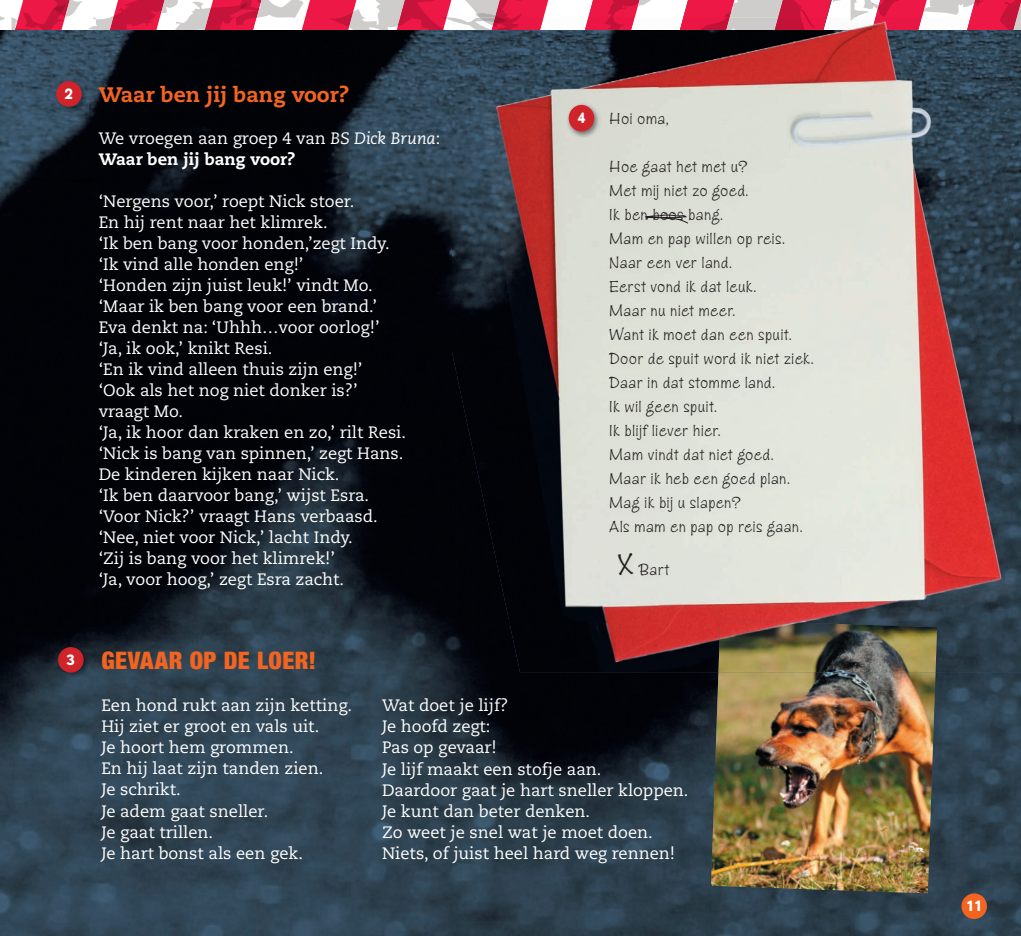
<style>
.page{position:relative;width:1021px;height:936px;background:#fff}
.page>*{position:absolute;margin:0;border:0;box-sizing:border-box;transform-origin:0 0}
.t1{font:900 condensed 24px "Helvetica Neue";letter-spacing:.02em;color:#f36421}
.t2{font:800 21px "Caecilia LT Std";color:#f36421}
.t3{font:16.5px/21px "Caecilia LT Std";color:#fff}
.t4{font:16.5px/24px "Zipty Do Std";letter-spacing:.055em;color:#231f20}
.t5{font:15px "Block Berthold BQ";color:#fff}
.s1{font-style:italic}
.s2{font-weight:800}
.s3{font-size:31.5px}
</style>
<div class="page">
<img style="left:0;top:30px;width:456px;height:905px">
<img style="left:989px;top:30px;width:31px;height:88px">
<img style="left:989px;top:672px;width:31px;height:263px">
<img style="left:456px;top:521px;width:53px;height:414px">
<img style="left:509px;top:672px;width:53px;height:263px">
<img style="left:562px;top:672px;width:160px;height:263px">
<img style="left:883px;top:672px;width:106px;height:263px">
<img style="left:722px;top:893px;width:161px;height:42px">
<img style="left:711px;top:672px;width:224px;height:221px">
<img style="left:452px;top:30px;width:206px;height:239px">
<img style="left:658px;top:30px;width:331px;height:88px">
<img style="left:819px;top:118px;width:201px;height:251px">
<img style="left:452px;top:269px;width:156px;height:252px">
<img style="left:814px;top:369px;width:206px;height:303px">
<img style="left:488px;top:521px;width:170px;height:101px">
<img style="left:658px;top:582px;width:156px;height:90px">
<img style="left:509px;top:621px;width:150px;height:51px">
<img style="left:718px;top:619px;width:219px;height:53px">
<svg style="left:589px;top:210px;width:11px;height:12px"></svg>
<svg style="left:0;top:0;width:549px;height:30px"></svg>
<img style="left:491px;top:17px;width:28px;height:13px">
<img style="left:479px;top:17px;width:14px;height:5px">
<img style="left:493px;top:17px;width:14px;height:6px">
<svg style="left:585px;top:0;width:435px;height:30px"></svg>
<img style="left:700px;top:17px;width:29px;height:13px">
<img style="left:774px;top:17px;width:41px;height:13px">
<img style="left:605px;top:17px;width:21px;height:13px">
<div style="left:608px;top:111px;width:211px;height:471px;background:#dee1d8"></div>
<svg style="left:619px;top:214px;width:70px;height:10px"></svg>
<img style="left:54px;top:79px;width:34px;height:34px">
<div style="left:56px;top:81px;width:26px;height:26px;background:#d1232a;border-radius:50%"></div>
<img style="left:56px;top:644px;width:34px;height:35px">
<div style="left:58px;top:647px;width:26px;height:25px;background:#d1232a;border-radius:50%"></div>
<img style="left:566px;top:102px;width:34px;height:36px">
<div style="left:568px;top:105px;width:26px;height:26px;background:#d1232a;border-radius:50%"></div>
<div style="left:961px;top:893px;width:25px;height:25px;background:#f36421;border-radius:50%"></div>
<p class="t5" style="left:65px;top:88px;width:10px">2</p>
<p class="t2" style="left:99px;top:86px;width:252px">Waar ben jij bang voor?</p>
<p class="t3" style="left:99px;top:129px;width:343px">We vroegen aan groep 4 van <span class="s1">BS Dick Bruna</span>:<br><span class="s2">Waar ben jij bang voor?</span></p>
<p class="t3" style="left:99px;top:192px;width:309px">‘Nergens voor,’ roept Nick stoer.<br>En hij rent naar het klimrek.<br>‘Ik ben bang voor honden,’zegt Indy. ‘Ik vind alle honden eng!’<br>‘Honden zijn juist leuk!’ vindt Mo. ‘Maar ik ben bang voor een brand.’<br>Eva denkt na: ‘Uhhh…voor oorlog!’ ‘Ja, ik ook,’ knikt Resi.<br>‘En ik vind alleen thuis zijn eng!’<br>‘Ook als het nog niet donker is?’ vraagt Mo.<br>‘Ja, ik hoor dan kraken en zo,’ rilt Resi. ‘Nick is bang van spinnen,’ zegt Hans.<br>De kinderen kijken naar Nick.<br>‘Ik ben daarvoor bang,’ wijst Esra. ‘Voor Nick?’ vraagt Hans verbaasd. ‘Nee, niet voor Nick,’ lacht Indy.<br>‘Zij is bang voor het klimrek!’<br>‘Ja, voor hoog,’ zegt Esra zacht.</p>
<p class="t5" style="left:577px;top:112px;width:10px">4</p>
<p class="t4" style="left:609px;top:109px;width:60px">Hoi oma,</p>
<p class="t4" style="left:609px;top:157px;width:205px">Hoe gaat het met u?<br>Met mij niet zo goed.<br>Ik ben boos bang.<br>Mam en pap willen op reis.<br>Naar een ver land.<br>Eerst vond ik dat leuk.<br>Maar nu niet meer.<br>Want ik moet dan een spuit.<br>Door de spuit word ik niet ziek.<br>Daar in dat stomme land.<br>Ik wil geen spuit.<br>Ik blijf liever hier.<br>Mam vindt dat niet goed.<br>Maar ik heb een goed plan.<br>Mag ik bij u slapen?<br>Als mam en pap op reis gaan.</p>
<p class="t4" style="left:617px;top:559px;width:53px"><span class="s3">X</span> Bart</p>
<p class="t5" style="left:67px;top:653px;width:10px">3</p>
<h1 class="t1" style="left:101px;top:646px;width:216px">GEVAAR OP DE LOER!</h1>
<p class="t3" style="left:101px;top:696px;width:252px">Een hond rukt aan zijn ketting.<br>Hij ziet er groot en vals uit.<br>Je hoort hem grommen.<br>En hij laat zijn tanden zien.<br>Je schrikt.<br>Je adem gaat sneller.<br>Je gaat trillen.<br>Je hart bonst als een gek.</p>
<p class="t3" style="left:382px;top:696px;width:308px">Wat doet je lijf?<br>Je hoofd zegt:<br>Pas op gevaar!<br>Je lijf maakt een stofje aan.<br>Daardoor gaat je hart sneller kloppen.<br>Je kunt dan beter denken.<br>Zo weet je snel wat je moet doen.<br>Niets, of juist heel hard weg rennen!</p>
<p class="t5" style="left:966px;top:899px;width:18px">11</p>
</div>
